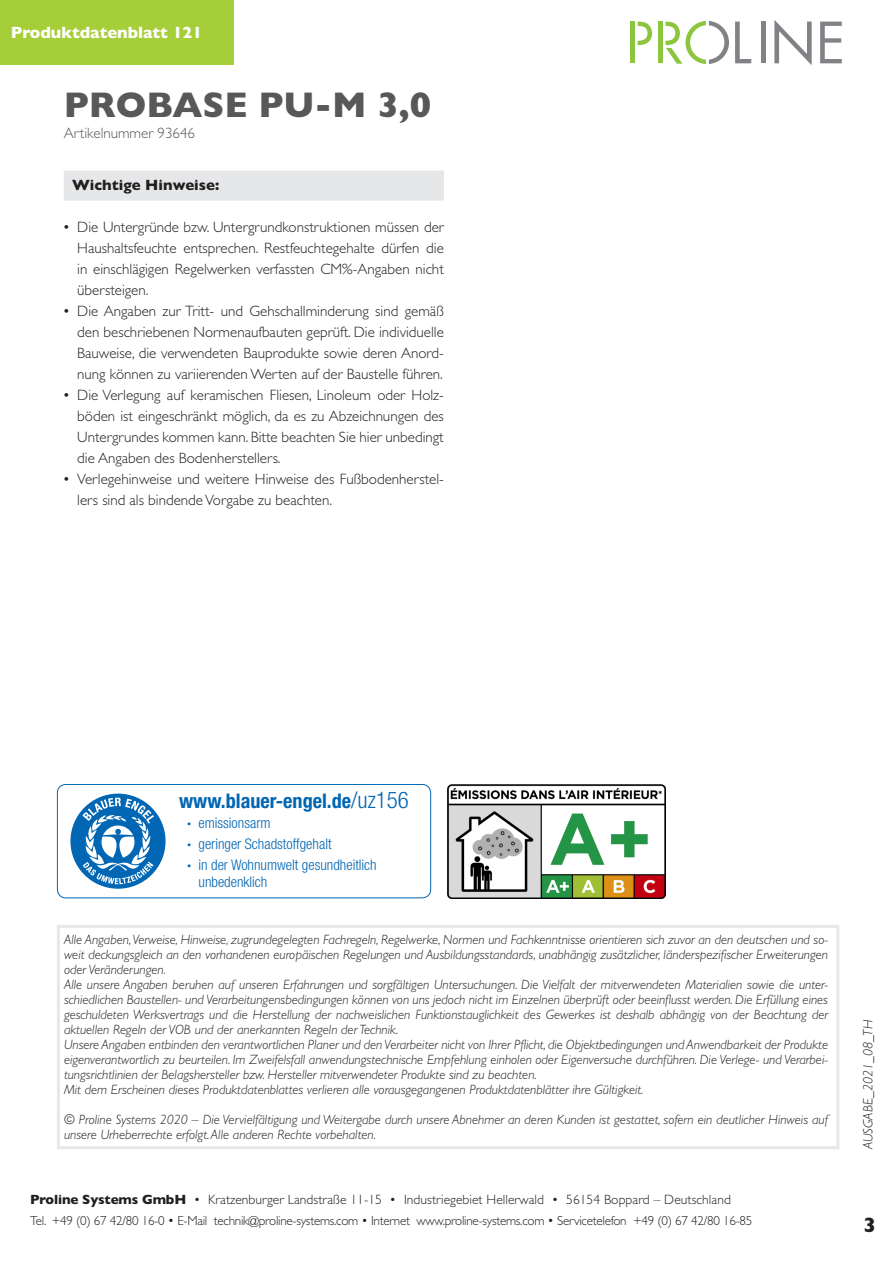
<style>
.page{position:relative;width:893px;height:1263px;background:#fff}
.page>*{position:absolute;margin:0;border:0;box-sizing:border-box;transform-origin:0 0}
.t1{font:700 36px "Gill Sans";color:#57585a}
.t2{font:700 21px "Gill Sans";color:#231f20}
.t3{font:700 condensed 20.1px "Helvetica Neue";color:#0166b3}
.t4{font:700 16.5px "Gill Sans";color:#fff}
.t5{font:300 15px/21px "Gill Sans";color:#231f20;text-align:justify}
.t6{font:300 15px "Gill Sans";color:#57585a}
.t7{font:700 15px "Gill Sans";color:#231f20}
.t8{font:300 condensed 14.7px/20.9px "Helvetica Neue";color:#0166b3}
.t9{font:italic 300 13.5px/15px "Gill Sans";color:#231f20}
.t10{font:300 13.5px "Gill Sans";letter-spacing:.005em;color:#231f20}
.t11{font:300 13.05px "Gill Sans";letter-spacing:-.02em;color:#231f20}
.s1{font-weight:400}
.s2{font-weight:300;font-size:22.95px}
.s3{font-weight:700}
.s4{font-size:13.5px}
</style>
<div class="page">
<div style="left:64px;top:171px;width:380px;height:30px;background:#e6e7e9"></div>
<div style="left:57px;top:925px;width:782px;height:224px;border:3px solid #e6e7e9"></div>
<div style="left:57px;top:784px;width:374px;height:114px;border:1px solid #0166b3;border-radius:9px"></div>
<svg style="left:70px;top:794px;width:96px;height:95px"></svg>
<img style="left:448px;top:784px;width:217px;height:114px">
<div style="left:0;top:0;width:234px;height:64px;background:#a6ce39"></div>
<svg style="left:638px;top:22px;width:14px;height:23px"></svg>
<div style="left:630px;top:22px;width:5px;height:41px;background:#8bc63e"></div>
<hr style="left:658px;top:22px;width:4px;height:41px;background:#8bc63e">
<svg style="left:665px;top:21px;width:64px;height:43px"></svg>
<svg style="left:735px;top:22px;width:16px;height:41px"></svg>
<div style="left:761px;top:22px;width:5px;height:41px;background:#808285"></div>
<svg style="left:774px;top:20px;width:38px;height:44px"></svg>
<svg style="left:820px;top:22px;width:22px;height:41px"></svg>
<p class="t4" style="left:11px;top:19px;width:193px">Produktdatenblatt 121</p>
<h1 class="t1" style="left:64px;top:76px;width:369px">PROBASE PU-M 3,0</h1>
<p class="t6" style="left:64px;top:121px;width:133px">Artikelnummer 93646</p>
<p class="t7" style="left:72px;top:173px;width:148px">Wichtige Hinweise:</p>
<p class="t5" style="left:77px;top:216px;width:368px;text-indent:-13px"><span class="s1">•</span> Die Untergründe bzw. Untergrundkonstruktionen müssen der Haushaltsfeuchte entsprechen. Restfeuchtegehalte dürfen die in einschlägigen Regelwerken verfassten CM%-Angaben nicht übersteigen.</p>
<p class="t5" style="left:77px;top:300px;width:368px;text-indent:-13px"><span class="s1">•</span> Die Angaben zur Tritt- und Gehschallminderung sind gemäß den beschriebenen Normenaufbauten geprüft. Die individuelle Bauweise, die verwendeten Bauprodukte sowie deren Anord&shy;nung können zu variierenden Werten auf der Baustelle führen.</p>
<p class="t5" style="left:77px;top:384px;width:368px;text-indent:-13px"><span class="s1">•</span> Die Verlegung auf keramischen Fliesen, Linoleum oder Holz&shy;böden ist eingeschränkt möglich, da es zu Abzeichnungen des Untergrundes kommen kann. Bitte beachten Sie hier unbedingt die Angaben des Bodenherstellers.</p>
<p class="t5" style="left:77px;top:468px;width:367px;text-indent:-13px"><span class="s1">•</span> Verlegehinweise und weitere Hinweise des Fußbodenherstel&shy;lers sind als bindende Vorgabe zu beachten.</p>
<h3 class="t3" style="left:179px;top:789px;width:231px">www.blauer-engel.de<span class="s2">/uz156</span></h3>
<p class="t8" style="left:188px;top:812px;width:191px"><span class="s3">·</span> emissionsarm<br><span class="s3">·</span> geringer Schadstoffgehalt<br><span class="s3">·</span> in der Wohnumwelt gesundheitlich</p>
<p class="t8" style="left:198px;top:871px;width:70px">unbedenklich</p>
<p class="t9" style="left:64px;top:932px;width:766px">Alle Angaben, Verweise, Hinweise, zugrundegelegten Fachregeln, Regelwerke, Normen und Fachkenntnisse orientieren sich zuvor an den deutschen und so&shy;weit deckungsgleich an den vorhandenen europäischen Regelungen und Ausbildungsstandards, unabhängig zusätzlicher, länderspezifischer Erweiterungen oder Veränderungen.<br>Alle unsere Angaben beruhen auf unseren Erfahrungen und sorgfältigen Untersuchungen. Die Vielfalt der mitverwendeten Materialien sowie die unter&shy;schiedlichen Baustellen- und Verarbeitungensbedingungen können von uns jedoch nicht im Einzelnen überprüft oder beeinflusst werden. Die Erfüllung eines geschuldeten Werksvertrags und die Herstellung der nachweislichen Funktionstauglichkeit des Gewerkes ist deshalb abhängig von der Beachtung der aktuellen Regeln der VOB und der anerkannten Regeln der Technik.<br>Unsere Angaben entbinden den verantwortlichen Planer und den Verarbeiter nicht von Ihrer Pflicht, die Objektbedingungen und Anwendbarkeit der Produkte eigenverantwortlich zu beurteilen. Im Zweifelsfall anwendungstechnische Empfehlung einholen oder Eigenversuche durchführen. Die Verlege- und Verarbei&shy;tungsrichtlinien der Belagshersteller bzw. Hersteller mitverwendeter Produkte sind zu beachten.<br>Mit dem Erscheinen dieses Produktdatenblattes verlieren alle vorausgegangenen Produktdatenblätter ihre Gültigkeit.</p>
<p class="t9" style="left:64px;top:1112px;width:766px">© Proline Systems 2020 – Die Vervielfältigung und Weitergabe durch unsere Abnehmer an deren Kunden ist gestattet, sofern ein deutlicher Hinweis auf unsere Urheberrechte erfolgt. Alle anderen Rechte vorbehalten.</p>
<p class="t9" style="left:861px;top:1149px;width:131px;rotate:-90deg">AUSGABE_2021_08_TH</p>
<p class="t10" style="left:30px;top:1189px;width:702px"><span class="s3">Proline Systems GmbH</span> • Kratzenburger Landstraße 11-15 • Industriegebiet Hellerwald • 56154 Boppard – Deutschland</p>
<p class="t11" style="left:30px;top:1210px;width:724px">Tel. +49 (0) 67 42/80 16-0 <span class="s4">•</span> E-Mail technik@proline-systems.com <span class="s4">•</span> Internet www.proline-systems.com <span class="s4">•</span> Servicetelefon +49 (0) 67 42/80 16-85</p>
<h2 class="t2" style="left:863px;top:1208px;width:14px">3</h2>
</div>
